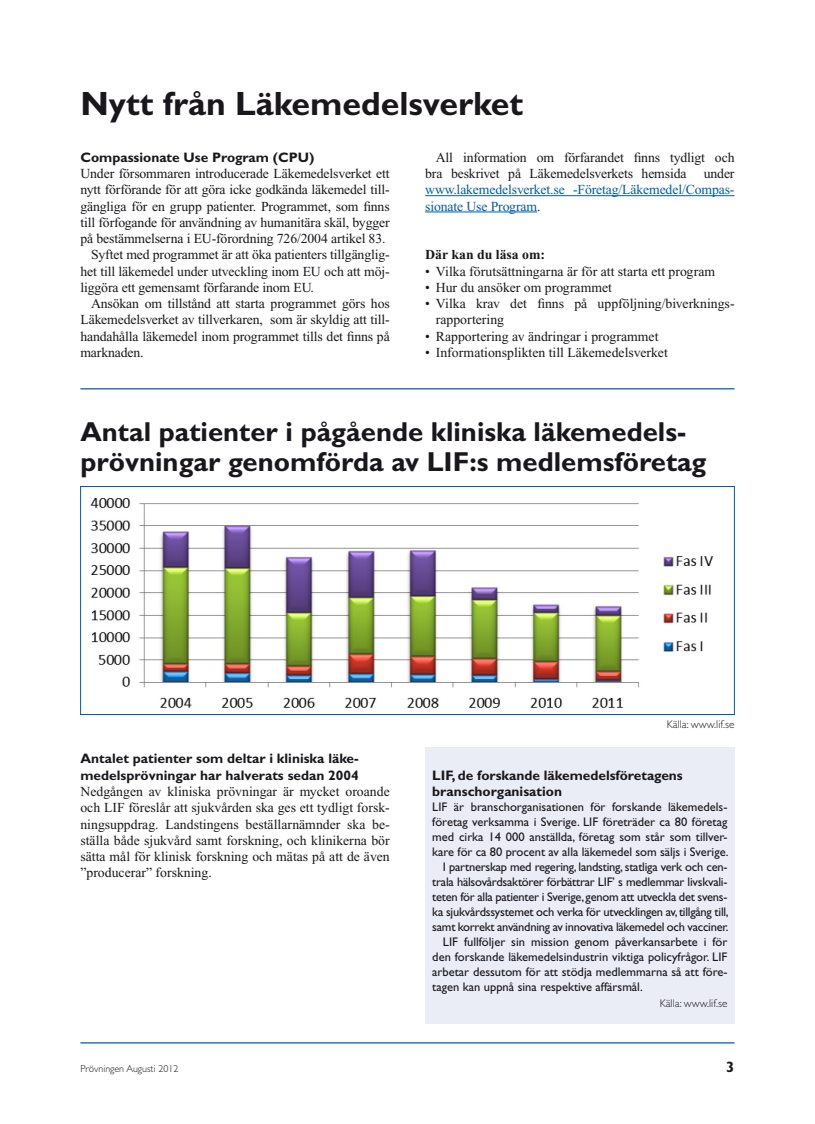
<style>
.page{position:relative;width:815px;height:1124px;background:#fff}
.page>*{position:absolute;margin:0;border:0;box-sizing:border-box;transform-origin:0 0}
.t1{font:700 33.75px "Gill Sans";color:#1a171c}
.t2{font:700 27.5px/30px "Gill Sans";color:#1a171c}
.t3{font:700 15px "Gill Sans";color:#1a171c}
.t4{font:13.75px/16.2px "Times New Roman";letter-spacing:-.01em;color:#1a171c;text-align:right}
.t5{font:700 13.75px/16.2px "Gill Sans";color:#1a171c}
.t6{font:13.75px/16.2px "Times New Roman";letter-spacing:-.01em;color:#005da8}
.t7{font:700 13.75px "Times New Roman";color:#1a171c}
.t8{font:12.5px "Gill Sans";color:#1a171c}
.t9{font:12.5px "Gill Sans";letter-spacing:-.02em;color:#1a171c}
.t10{font:300 11.25px "Gill Sans";color:#1a171c}
.t11{font:300 10px "Gill Sans";color:#1a171c}
.s1{color:#1a171c}
</style>
<div class="page">
<div style="left:425px;top:747px;width:310px;height:276px;background:#eaedf6"></div>
<hr style="left:425px;top:195px;width:310px;height:1px;background:#005da8">
<hr style="left:425px;top:211px;width:112px;height:1px;background:#005da8">
<hr style="left:80px;top:1042px;width:655px;height:1px;background:#005da8">
<hr style="left:80px;top:388px;width:655px;height:1px;background:#005da8">
<img style="left:90px;top:498px;width:624px;height:210px">
<div style="left:80px;top:486px;width:655px;height:228px;border:1px solid #005da8"></div>
<h1 class="t1" style="left:80px;top:83px;width:444px">Nytt från Läkemedelsverket</h1>
<p class="t5" style="left:80px;top:149px;width:236px">Compassionate Use Program (CPU)</p>
<p class="t4" style="left:80px;top:165px;width:311px">Under försommaren introducerade Läkemedelsverket ett</p>
<p class="t4" style="left:80px;top:182px;width:311px">nytt förförande för att göra icke godkända läkemedel till-</p>
<p class="t4" style="left:80px;top:198px;width:311px">gängliga för en grupp patienter. Programmet, som finns</p>
<p class="t4" style="left:80px;top:214px;width:311px">till förfogande för användning av humanitära skäl, bygger</p>
<p class="t4" style="left:80px;top:230px;width:307px">på bestämmelserna i EU-förordning 726/2004 artikel 83.</p>
<p class="t4" style="left:91px;top:247px;width:300px">Syftet med programmet är att öka patienters tillgänglig-</p>
<p class="t4" style="left:80px;top:263px;width:311px">het till läkemedel under utveckling inom EU och att möj-</p>
<p class="t4" style="left:80px;top:279px;width:235px">liggöra ett gemensamt förfarande inom EU.</p>
<p class="t4" style="left:91px;top:295px;width:300px">Ansökan om tillstånd att starta programmet görs hos</p>
<p class="t4" style="left:80px;top:312px;width:311px">Läkemedelsverket av tillverkaren, som är skyldig att till-</p>
<p class="t4" style="left:80px;top:328px;width:311px">handahålla läkemedel inom programmet tills det finns på</p>
<p class="t4" style="left:80px;top:344px;width:65px">marknaden.</p>
<p class="t4" style="left:425px;top:149px;width:311px">All information om förfarandet finns tydligt och bra beskrivet på Läkemedelsverkets hemsida under</p>
<p class="t6" style="left:425px;top:182px;width:311px">www.lakemedelsverket.se -Företag/Läkemedel/Compas&shy;sionate Use Program<span class="s1">.</span></p>
<p class="t7" style="left:425px;top:247px;width:121px">Där kan du läsa om:</p>
<p class="t4" style="left:425px;top:263px;width:291px">• Vilka förutsättningarna är för att starta ett program</p>
<p class="t4" style="left:425px;top:279px;width:188px">• Hur du ansöker om programmet</p>
<p class="t4" style="left:436px;top:295px;width:300px;text-align:left;text-indent:-11px">• Vilka krav det finns på uppföljning/biverknings&shy;rapportering</p>
<p class="t4" style="left:425px;top:328px;width:235px">• Rapportering av ändringar i programmet</p>
<p class="t4" style="left:425px;top:344px;width:244px">• Informationsplikten till Läkemedelsverket</p>
<h2 class="t2" style="left:80px;top:416px;width:627px">Antal patienter i pågående kliniska läkemedels&shy;prövningar genomförda av LIF:s medlemsföretag</h2>
<p class="t5" style="left:80px;top:750px;width:280px">Antalet patienter som deltar i kliniska läke&shy;medelsprövningar har halverats sedan 2004</p>
<p class="t4" style="left:80px;top:783px;width:311px;text-align:justify">Nedgången av kliniska prövningar är mycket oroande och LIF föreslår att sjukvården ska ges ett tydligt forsk&shy;ningsuppdrag. Landstingens beställarnämnder ska be&shy;ställa både sjukvård samt forskning, och klinikerna bör sätta mål för klinisk forskning och mätas på att de även ”producerar” forskning.</p>
<p class="t10" style="left:667px;top:718px;width:69px">Källa: www.lif.se</p>
<p class="t5" style="left:432px;top:766px;width:252px">LIF, de forskande läkemedelsföretagens branschorganisation</p>
<p class="t8" style="left:432px;top:799px;width:297px">LIF är branschorganisationen för forskande läkemedels-</p>
<p class="t8" style="left:432px;top:814px;width:297px">företag verksamma i Sverige. LIF företräder ca 80 företag</p>
<p class="t8" style="left:432px;top:829px;width:297px">med cirka 14 000 anställda, företag som står som tillver-</p>
<p class="t8" style="left:432px;top:844px;width:298px">kare för ca 80 procent av alla läkemedel som säljs i Sverige.</p>
<p class="t9" style="left:443px;top:859px;width:286px">I partnerskap med regering, landsting, statliga verk och cen-</p>
<p class="t9" style="left:432px;top:874px;width:297px">trala hälsovårdsaktörer förbättrar LIF’ s medlemmar livskvali-</p>
<p class="t9" style="left:432px;top:889px;width:297px">teten för alla patienter i Sverige, genom att utveckla det svens-</p>
<p class="t9" style="left:432px;top:904px;width:298px">ka sjukvårdssystemet och verka för utvecklingen av, tillgång till,</p>
<p class="t9" style="left:432px;top:919px;width:298px">samt korrekt användning av innovativa läkemedel och vacciner.</p>
<p class="t8" style="left:443px;top:934px;width:286px">LIF fullföljer sin mission genom påverkansarbete i för</p>
<p class="t8" style="left:432px;top:949px;width:297px">den forskande läkemedelsindustrin viktiga policyfrågor. LIF</p>
<p class="t8" style="left:432px;top:964px;width:297px">arbetar dessutom för att stödja medlemmarna så att före-</p>
<p class="t8" style="left:432px;top:979px;width:212px">tagen kan uppnå sina respektive affärsmål.</p>
<p class="t10" style="left:660px;top:997px;width:69px">Källa: www.lif.se</p>
<p class="t11" style="left:80px;top:1063px;width:99px">Prövningen Augusti 2012</p>
<p class="t3" style="left:726px;top:1058px;width:10px">3</p>
</div>
